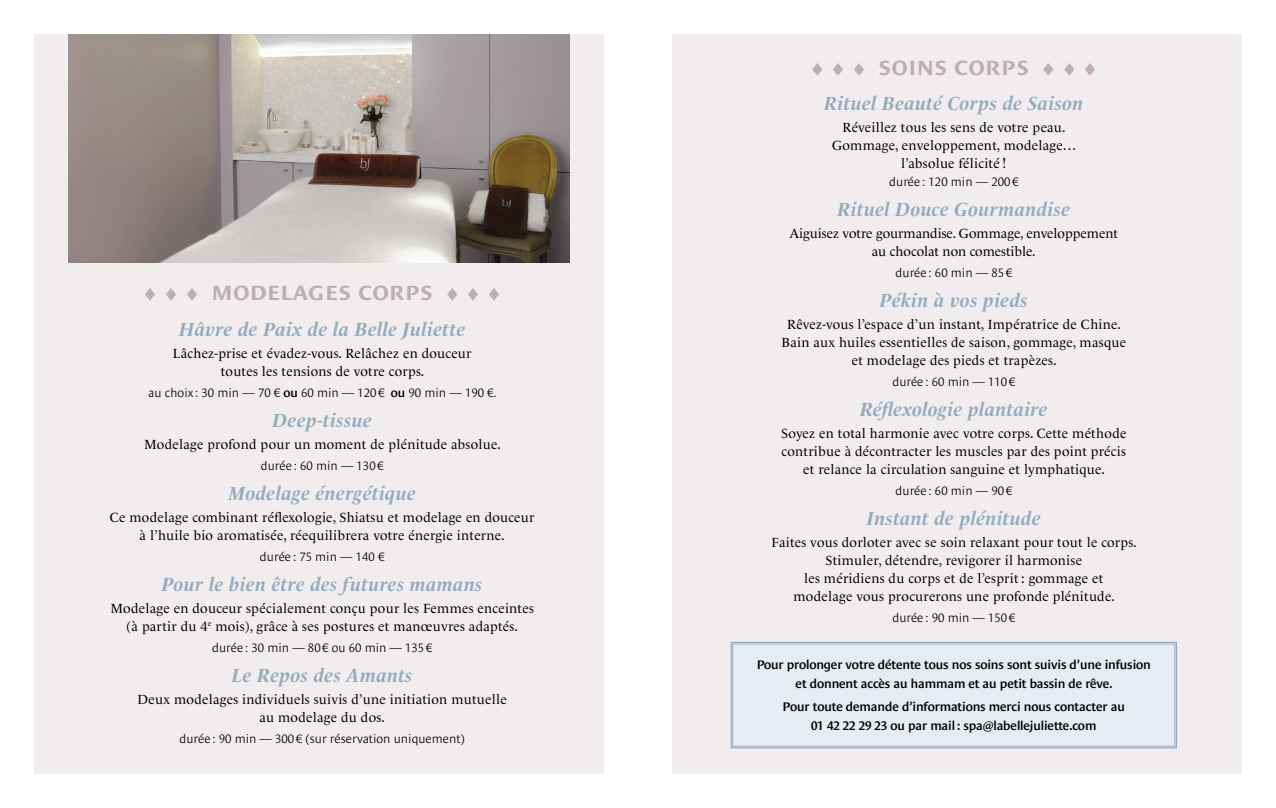
<style>
.page{position:relative;width:1276px;height:808px;background:#fff}
.page>*{position:absolute;margin:0;border:0;box-sizing:border-box;transform-origin:0 0}
.t1{font:700 21px "Le Monde Sans Ptf";letter-spacing:.045em;color:#beaeb3}
.t2{font:italic 700 19.35px "Le Monde Livre Ptf";letter-spacing:.02em;color:#92acbe}
.t3{font:13.5px/18px "Le Monde Livre Ptf";letter-spacing:.02em;color:#000;text-align:center}
.t4{font:13.5px/18px "Le Monde Livre Ptf";color:#000;text-align:center}
.t5{font:600 12.75px/18.8px "Le Monde Sans Ptf";letter-spacing:-.01em;color:#000;text-align:center}
.t6{font:300 12.45px "Le Monde Sans Ptf";color:#000}
.s1{font-size:17.55px}
.s2{font-weight:600}
</style>
<div class="page">
<div style="left:34px;top:34px;width:570px;height:740px;background:#f1edee"></div>
<div style="left:672px;top:34px;width:570px;height:740px;background:#f1edee"></div>
<img style="left:68px;top:34px;width:502px;height:229px">
<svg style="left:730px;top:641px;width:447px;height:108px"></svg>
<div style="left:732px;top:644px;width:443px;height:103px;background:#e6ecf1"></div>
<h1 class="t1" style="left:143px;top:277px;width:359px"><span class="s1">◆ ◆ ◆</span> MODELAGES CORPS <span class="s1">◆ ◆ ◆</span></h1>
<h2 class="t2" style="left:179px;top:314px;width:288px">Hâvre de Paix de la Belle Juliette</h2>
<p class="t3" style="left:173px;top:343px;width:300px">Lâchez-prise et évadez-vous. Relâchez en douceur toutes les tensions de votre corps.</p>
<p class="t6" style="left:148px;top:383px;width:350px">au choix : 30 min — 70 € <span class="s2">ou</span> 60 min — 120€ <span class="s2">ou</span> 90 min — 190 €.</p>
<h2 class="t2" style="left:273px;top:405px;width:101px">Deep-tissue</h2>
<p class="t3" style="left:144px;top:434px;width:358px">Modelage profond pour un moment de plénitude absolue.</p>
<p class="t6" style="left:261px;top:456px;width:124px">durée : 60 min — 130€</p>
<h2 class="t2" style="left:228px;top:478px;width:189px">Modelage énergétique</h2>
<p class="t3" style="left:110px;top:507px;width:426px">Ce modelage combinant réflexologie, Shiatsu et modelage en douceur à l’huile bio aromatisée, réequilibrera votre énergie interne.</p>
<p class="t6" style="left:260px;top:547px;width:126px">durée : 75 min — 140 €</p>
<h2 class="t2" style="left:162px;top:569px;width:322px">Pour le bien être des futures mamans</h2>
<p class="t3" style="left:110px;top:598px;width:425px">Modelage en douceur spécialement conçu pour les Femmes enceintes (à partir du 4<sup>e</sup> mois), grâce à ses postures et manœuvres adaptés.</p>
<p class="t6" style="left:212px;top:638px;width:222px">durée : 30 min — 80€ ou 60 min — 135€</p>
<h2 class="t2" style="left:232px;top:660px;width:182px">Le Repos des Amants</h2>
<p class="t3" style="left:138px;top:689px;width:371px">Deux modelages individuels suivis d’une initiation mutuelle au modelage du dos.</p>
<p class="t6" style="left:179px;top:729px;width:287px">durée : 90 min — 300€ (sur réservation uniquement)</p>
<h1 class="t1" style="left:810px;top:51px;width:288px"><span class="s1">◆ ◆ ◆</span> SOINS CORPS <span class="s1">◆ ◆ ◆</span></h1>
<h2 class="t2" style="left:824px;top:89px;width:260px">Rituel Beauté Corps de Saison</h2>
<p class="t3" style="left:832px;top:117px;width:246px">Réveillez tous les sens de votre peau.<br>Gommage, enveloppement, modelage… l’absolue félicité !</p>
<p class="t6" style="left:889px;top:172px;width:131px">durée : 120 min — 200€</p>
<h2 class="t2" style="left:837px;top:195px;width:234px">Rituel Douce Gourmandise</h2>
<p class="t4" style="left:789px;top:223px;width:330px">Aiguisez votre gourmandise. Gommage, enveloppement au chocolat non comestible.</p>
<p class="t6" style="left:895px;top:263px;width:118px">durée : 60 min — 85€</p>
<h2 class="t2" style="left:880px;top:286px;width:149px">Pékin à vos pieds</h2>
<p class="t3" style="left:781px;top:314px;width:346px">Rêvez-vous l’espace d’un instant, Impératrice de Chine.<br>Bain aux huiles essentielles de saison, gommage, masque et modelage des pieds et trapèzes.</p>
<p class="t6" style="left:892px;top:372px;width:124px">durée : 60 min — 110€</p>
<h2 class="t2" style="left:860px;top:395px;width:189px">Réflexologie plantaire</h2>
<p class="t3" style="left:781px;top:423px;width:347px">Soyez en total harmonie avec votre corps. Cette méthode contribue à décontracter les muscles par des point précis et relance la circulation sanguine et lymphatique.</p>
<p class="t6" style="left:895px;top:481px;width:118px">durée : 60 min — 90€</p>
<h2 class="t2" style="left:867px;top:504px;width:175px">Instant de plénitude</h2>
<p class="t3" style="left:771px;top:532px;width:367px">Faites vous dorloter avec se soin relaxant pour tout le corps.<br>Stimuler, détendre, revigorer il harmonise<br>les méridiens du corps et de l’esprit : gommage et<br>modelage vous procurerons une profonde plénitude.</p>
<p class="t6" style="left:892px;top:608px;width:124px">durée : 90 min — 150€</p>
<p class="t5" style="left:756px;top:654px;width:396px">Pour prolonger votre détente tous nos soins sont suivis d’une infusion et donnent accès au hammam et au petit bassin de rêve.</p>
<p class="t5" style="left:782px;top:696px;width:344px">Pour toute demande d’informations merci nous contacter au<br>01 42 22 29 23 ou par mail : spa@labellejuliette.com</p>
</div>
